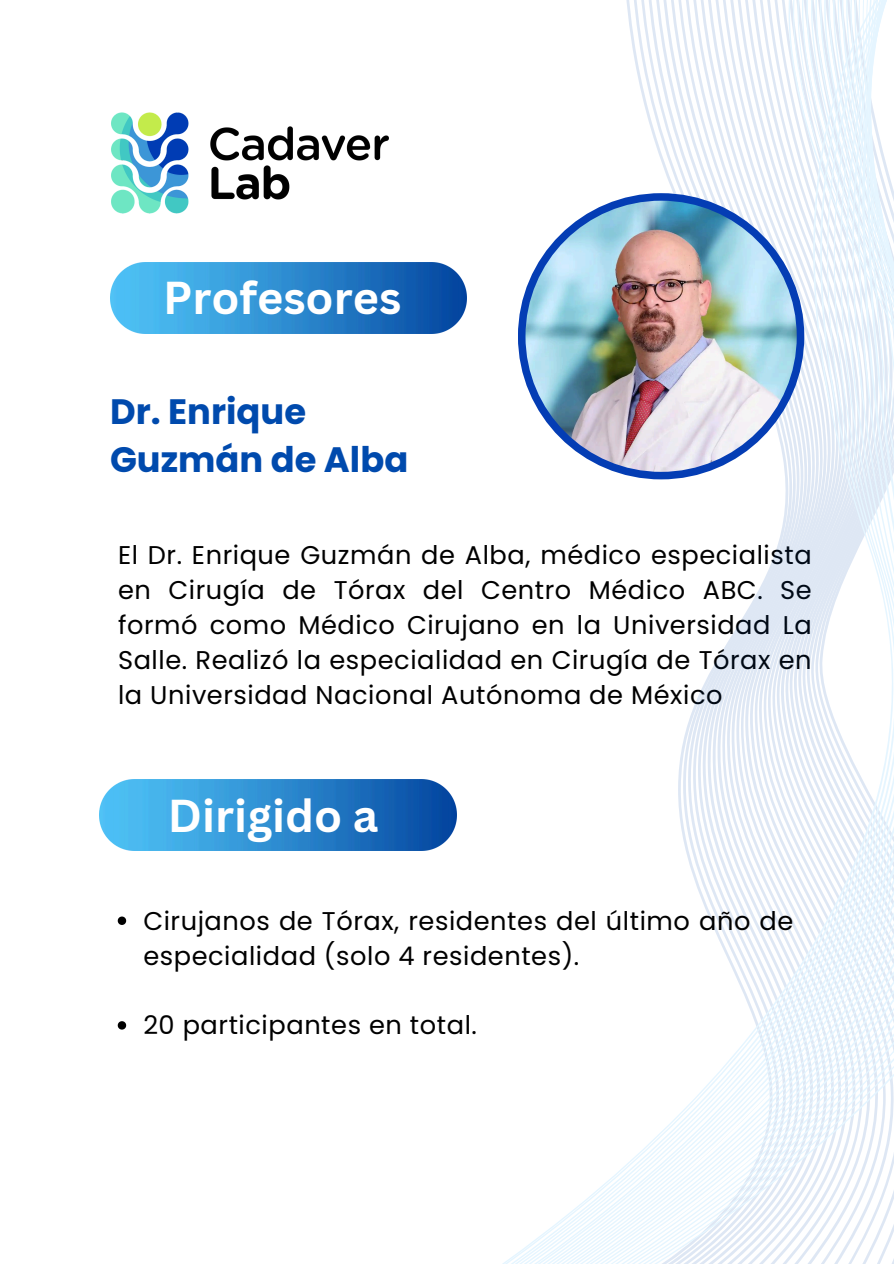
<style>
.page{position:relative;width:894px;height:1264px;background:#fff}
.page>*{position:absolute;margin:0;border:0;box-sizing:border-box;transform-origin:0 0}
.t1{font:700 44.85px "Canva Sans";color:#fff}
.t2{font:700 35.25px/48.2px "Poppins";color:#004aad}
.t3{font:25.65px/34.8px "Poppins";letter-spacing:.02em;color:#000;text-align:justify}
</style>
<div class="page">
<svg style="left:552px;top:0;width:341px;height:1263px"></svg>
<img style="left:110px;top:262px;width:357px;height:71px">
<div style="left:518px;top:193px;width:286px;height:286px;background:#043db4;border-radius:50%"></div>
<img style="left:525px;top:201px;width:271px;height:271px;border-radius:50%">
<svg style="left:118px;top:916px;width:8px;height:9px"></svg>
<svg style="left:118px;top:1021px;width:8px;height:8px"></svg>
<img style="left:111px;top:112px;width:278px;height:102px">
<img style="left:100px;top:779px;width:356px;height:71px">
<h2 class="t1" style="left:163px;top:266px;width:239px">Profesores</h2>
<p class="t2" style="left:110px;top:388px;width:300px">Dr. Enrique<br>Guzmán de Alba</p>
<p class="t3" style="left:118px;top:538px;width:695px">El Dr. Enrique Guzmán de Alba, médico especialista en Cirugía de Tórax del Centro Médico ABC. Se formó como Médico Cirujano en la Universidad La Salle. Realizó la especialidad en Cirugía de Tórax en la Universidad Nacional Autónoma de México</p>
<p class="t1" style="left:168px;top:784px;width:212px">Dirigido a</p>
<p class="t3" style="left:143px;top:903px;width:651px">Cirujanos de Tórax, residentes del último año de especialidad (solo 4 residentes).</p>
<h1 class="t3" style="left:143px;top:1008px;width:335px">20 participantes en total.</h1>
</div>
